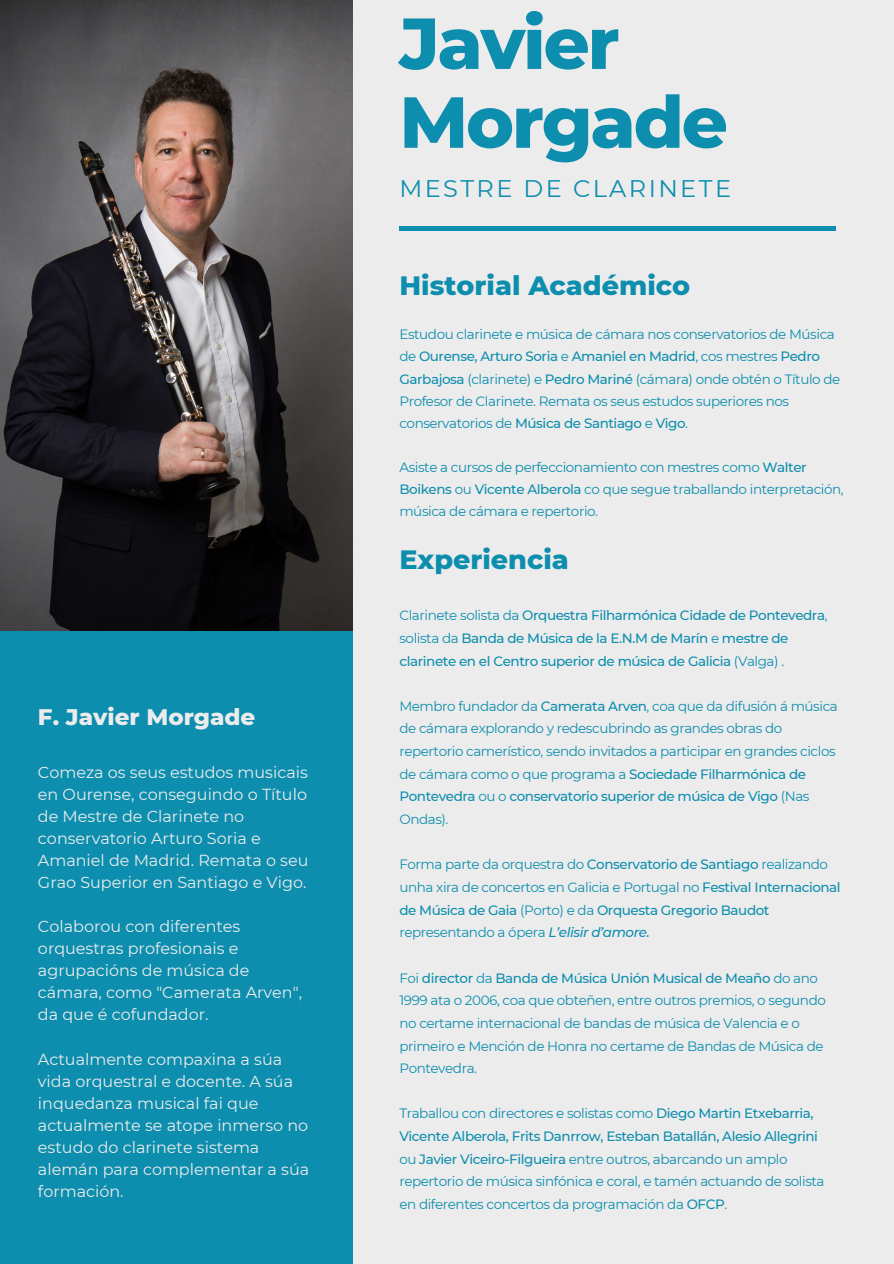
<style>
.page{position:relative;width:894px;height:1264px;background:#fff}
.page>*{position:absolute;margin:0;border:0;box-sizing:border-box;transform-origin:0 0}
.t1{font:800 72px/78.8px "Montserrat";letter-spacing:-.03em;color:#0d8eae}
.t2{font:800 27px "Montserrat";color:#0d8eae}
.t3{font:24px "Montserrat";letter-spacing:.1em;color:#0d8eae}
.t4{font:800 22.95px "Montserrat";color:#ececec}
.t5{font:15.9px/22px "Montserrat";color:#ececec}
.t6{font:13.5px/22.6px "Montserrat";letter-spacing:-.03em;color:#0d8eae}
.t7{font:500 13.5px/22.6px "Montserrat";letter-spacing:-.03em;color:#0d8eae}
.s1{font-weight:500}
.s2{font-weight:400}
.s3{font-weight:500;font-style:italic}
</style>
<div class="page">
<div style="left:0;top:0;width:893px;height:1263px;background:#ececec"></div>
<div style="left:0;top:630px;width:352px;height:633px;background:#0d8eae"></div>
<div style="left:399px;top:226px;width:436px;height:5px;background:#0d8eae"></div>
<img style="left:0;top:0;width:352px;height:631px">
<h3 class="t4" style="left:38px;top:703px;width:219px">F. Javier Morgade</h3>
<p class="t5" style="left:38px;top:761px;width:272px">Comeza os seus estudos musicais en Ourense, conseguindo o Título de Mestre de Clarinete no conservatorio Arturo Soria e<br>Amaniel de Madrid. Remata o seu<br>Grao Superior en Santiago e Vigo.</p>
<p class="t5" style="left:38px;top:915px;width:265px">Colaborou con diferentes orquestras profesionais e agrupacións de música de cámara, como "Camerata Arven", da que é cofundador.</p>
<p class="t5" style="left:38px;top:1047px;width:273px">Actualmente compaxina a súa vida orquestral e docente. A súa inquedanza musical fai que actualmente se atope inmerso no estudo do clarinete sistema alemán para complementar a súa formación.</p>
<h1 class="t1" style="left:399px;top:4px;width:330px">Javier<br>Morgade</h1>
<h3 class="t3" style="left:399px;top:173px;width:333px">MESTRE DE CLARINETE</h3>
<h2 class="t2" style="left:399px;top:269px;width:292px">Historial Académico</h2>
<p class="t6" style="left:399px;top:323px;width:442px;line-height:22px">Estudou clarinete e música de cámara nos conservatorios de Música de <span class="s1">Ourense, Arturo Soria</span> e <span class="s1">Amaniel en Madrid</span>, cos mestres <span class="s1">Pedro Garbajosa</span> (clarinete) e <span class="s1">Pedro Mariné</span> (cámara) onde obtén o Título de Profesor de Clarinete. Remata os seus estudos superiores nos conservatorios de <span class="s1">Música de Santiago</span> e <span class="s1">Vigo</span>.</p>
<p class="t6" style="left:399px;top:456px;width:445px;line-height:22px">Asiste a cursos de perfeccionamiento con mestres como <span class="s1">Walter<br>Boikens</span> ou <span class="s1">Vicente Alberola</span> co que segue traballando interpretación, música de cámara e repertorio.</p>
<h2 class="t2" style="left:399px;top:543px;width:171px">Experiencia</h2>
<p class="t7" style="left:399px;top:604px;width:429px"><span class="s2">Clarinete solista da</span> Orquestra Filharmónica Cidade de Pontevedra<span class="s2">, solista da</span> Banda de Música de la E.N.M de Marín <span class="s2">e</span> mestre de clarinete en el Centro superior de música de Galicia <span class="s2">(Valga) .</span></p>
<p class="t6" style="left:399px;top:694px;width:440px">Membro fundador da <span class="s1">Camerata Arven</span>, coa que da difusión á música de cámara explorando y redescubrindo as grandes obras do repertorio camerístico, sendo invitados a participar en grandes ciclos de cámara como o que programa a <span class="s1">Sociedade Filharmónica de Pontevedra</span> ou o <span class="s1">conservatorio superior de música de Vigo</span> (Nas Ondas).</p>
<p class="t6" style="left:399px;top:853px;width:442px">Forma parte da orquestra do <span class="s1">Conservatorio de Santiago</span> realizando unha xira de concertos en Galicia e Portugal no <span class="s1">Festival Internacional de Música de Gaia</span> (Porto) e da <span class="s1">Orquesta Gregorio Baudot </span>representando a ópera <span class="s3">L’elisir d’amore.</span></p>
<p class="t6" style="left:399px;top:966px;width:428px">Foi <span class="s1">director</span> da <span class="s1">Banda de Música Unión Musical de Meaño</span> do ano 1999 ata o 2006, coa que obteñen, entre outros premios, o segundo no certame internacional de bandas de música de Valencia e o primeiro e Mención de Honra no certame de Bandas de Música de Pontevedra.</p>
<p class="t6" style="left:399px;top:1102px;width:426px">Traballou con directores e solistas como <span class="s1">Diego Martin Etxebarria, Vicente Alberola, Frits Danrrow, Esteban Batallán, Alesio Allegrini </span>ou <span class="s1">Javier Viceiro-Filgueira</span> entre outros, abarcando un amplo repertorio de música sinfónica e coral, e tamén actuando de solista en diferentes concertos da programación da <span class="s1">OFCP</span>.</p>
</div>
